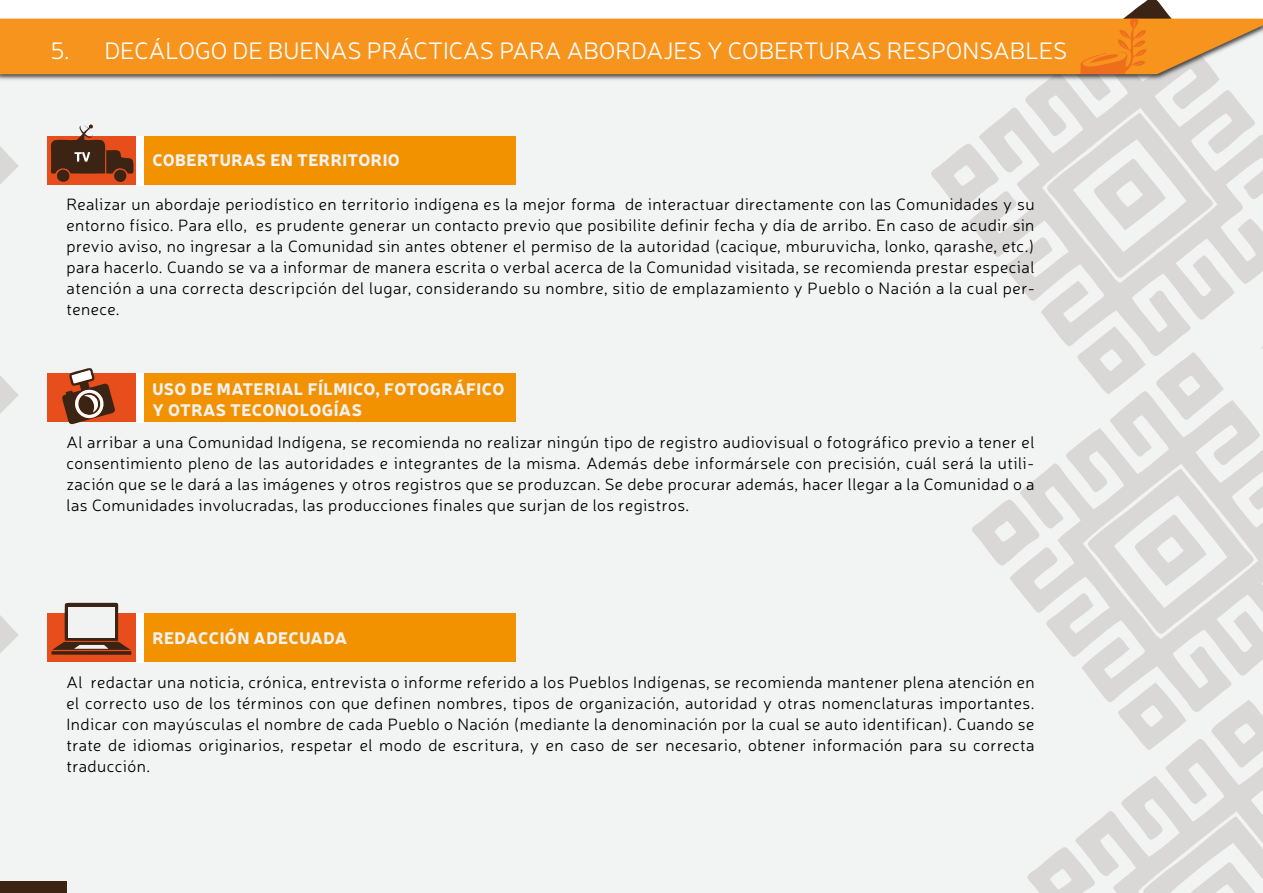
<style>
.page{position:relative;width:1263px;height:893px;background:#fff}
.page>*{position:absolute;margin:0;border:0;box-sizing:border-box;transform-origin:0 0}
.t1{font:300 24px "Neris";color:#fff}
.t2{font:300 16.5px/21px "Neris";letter-spacing:.025em;color:#000;text-align:justify}
.t3{font:900 16.5px/21px "Neris";letter-spacing:.025em;color:#f1f2f2}
</style>
<div class="page">
<div style="left:0;top:24px;width:1263px;height:869px;background:#f1f2f2"></div>
<div style="left:0;top:881px;width:66px;height:12px;background:#3c2415"></div>
<hr style="left:283px;top:892px;width:980px;height:1px;background:#fff">
<div style="left:48px;top:136px;width:88px;height:49px;background:#e84e1b"></div>
<div style="left:142px;top:136px;width:373px;height:49px;background:#f39200"></div>
<div style="left:48px;top:373px;width:88px;height:49px;background:#e84e1b"></div>
<div style="left:142px;top:373px;width:373px;height:49px;background:#f39200"></div>
<div style="left:48px;top:613px;width:88px;height:49px;background:#e84e1b"></div>
<div style="left:142px;top:613px;width:373px;height:49px;background:#f39200"></div>
<div style="left:136px;top:136px;width:7px;height:50px;background:#fff"></div>
<div style="left:136px;top:373px;width:7px;height:50px;background:#fff"></div>
<div style="left:136px;top:613px;width:7px;height:50px;background:#fff"></div>
<img style="left:0;top:18px;width:1241px;height:113px">
<div style="left:0;top:19px;width:1241px;height:55px;background:#f7941e"></div>
<svg style="left:1080px;top:0;width:103px;height:74px"></svg>
<img style="left:1241px;top:18px;width:22px;height:113px">
<svg style="left:62px;top:368px;width:53px;height:56px"></svg>
<svg style="left:51px;top:651px;width:80px;height:4px"></svg>
<svg style="left:52px;top:602px;width:79px;height:48px"></svg>
<svg style="left:51px;top:124px;width:83px;height:58px"></svg>
<h1 class="t1" style="left:50px;top:35px;width:1018px">5. DECÁLOGO DE BUENAS PRÁCTICAS PARA ABORDAJES Y COBERTURAS RESPONSABLES</h1>
<p class="t3" style="left:152px;top:149px;width:249px">COBERTURAS EN TERRITORIO</p>
<p class="t2" style="left:67px;top:193px;width:970px">Realizar un abordaje periodístico en territorio indígena es la mejor forma de interactuar directamente con las Comunidades y su entorno físico. Para ello, es prudente generar un contacto previo que posibilite definir fecha y día de arribo. En caso de acudir sin previo aviso, no ingresar a la Comunidad sin antes obtener el permiso de la autoridad (cacique, mburuvicha, lonko, qarashe, etc.) para hacerlo. Cuando se va a informar de manera escrita o verbal acerca de la Comunidad visitada, se recomienda prestar especial atención a una correcta descripción del lugar, considerando su nombre, sitio de emplazamiento y Pueblo o Nación a la cual per&shy;tenece.</p>
<p class="t3" style="left:152px;top:377px;width:354px">USO DE MATERIAL FÍLMICO, FOTOGRÁFICO<br>Y OTRAS TECONOLOGÍAS</p>
<p class="t2" style="left:67px;top:431px;width:969px">Al arribar a una Comunidad Indígena, se recomienda no realizar ningún tipo de registro audiovisual o fotográfico previo a tener el consentimiento pleno de las autoridades e integrantes de la misma. Además debe informársele con precisión, cuál será la utili&shy;zación que se le dará a las imágenes y otros registros que se produzcan. Se debe procurar además, hacer llegar a la Comunidad o a las Comunidades involucradas, las producciones finales que surjan de los registros.</p>
<p class="t3" style="left:152px;top:627px;width:196px">REDACCIÓN ADECUADA</p>
<p class="t2" style="left:67px;top:671px;width:969px">Al redactar una noticia, crónica, entrevista o informe referido a los Pueblos Indígenas, se recomienda mantener plena atención en el correcto uso de los términos con que definen nombres, tipos de organización, autoridad y otras nomenclaturas importantes.<br>Indicar con mayúsculas el nombre de cada Pueblo o Nación (mediante la denominación por la cual se auto identifican). Cuando se trate de idiomas originarios, respetar el modo de escritura, y en caso de ser necesario, obtener información para su correcta traducción.</p>
</div>
